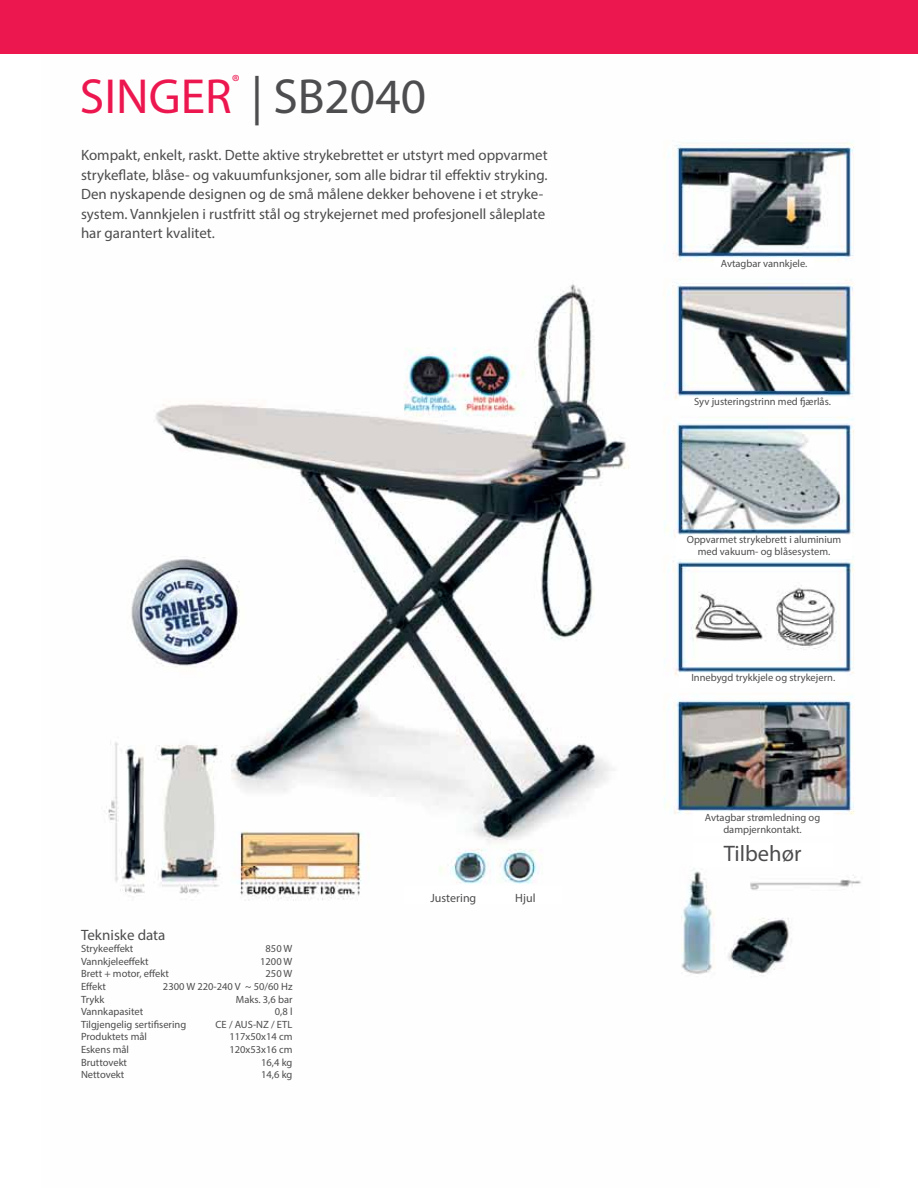
<style>
.page{position:relative;width:918px;height:1188px;background:#fff}
.page>*{position:absolute;margin:0;border:0;box-sizing:border-box;transform-origin:0 0}
.t1{font:49.5px "Myriad Pro";color:#4d4d4f}
.t2{font:49.5px "Myriad Pro";color:#ed174f}
.t3{font:22.5px "Myriad Pro";color:#4d4d4f}
.t4{font:19.2px "Myriad Pro";color:#ed174f}
.t5{font:15px/19.5px "Myriad Pro";color:#4d4d4f}
.t6{font:12px "Myriad Pro";color:#4d4d4f}
.t7{font:10.5px/12.6px "Myriad Pro";color:#4d4d4f;text-align:center}
</style>
<div class="page">
<img style="left:108px;top:142px;width:753px;height:832px">
<div style="left:404px;top:886px;width:158px;height:18px;background:#fff"></div>
<div style="left:676px;top:535px;width:176px;height:23px;background:#fff"></div>
<div style="left:714px;top:259px;width:100px;height:8px;background:#fff"></div>
<div style="left:679px;top:398px;width:167px;height:8px;background:#fff"></div>
<div style="left:693px;top:813px;width:139px;height:23px;background:#fff"></div>
<div style="left:679px;top:673px;width:168px;height:14px;background:#fff"></div>
<div style="left:693px;top:844px;width:139px;height:23px;background:#fff"></div>
<div style="left:0;top:0;width:918px;height:53px;background:#ed174f"></div>
<h3 class="t4" style="left:232px;top:70px;width:10px">®</h3>
<h1 class="t1" style="left:251px;top:66px;width:177px">| SB2040</h1>
<h1 class="t2" style="left:80px;top:66px;width:148px">SINGER</h1>
<p class="t5" style="left:81px;top:145px;width:468px">Kompakt, enkelt, raskt. Dette aktive strykebrettet er utstyrt med oppvarmet strykeflate, blåse- og vakuumfunksjoner, som alle bidrar til effektiv stryking.<br>Den nyskapende designen og de små målene dekker behovene i et stryke&shy;system. Vannkjelen i rustfritt stål og strykejernet med profesjonell såleplate har garantert kvalitet.</p>
<h3 class="t5" style="left:81px;top:925px;width:86px">Tekniske data</h3>
<p class="t7" style="left:81px;top:942px;width:54px">Strykeeffekt</p>
<p class="t7" style="left:266px;top:942px;width:28px">850 W</p>
<p class="t7" style="left:81px;top:955px;width:69px">Vannkjeleeffekt</p>
<p class="t7" style="left:260px;top:955px;width:34px">1200 W</p>
<p class="t7" style="left:81px;top:967px;width:89px">Brett + motor, effekt</p>
<p class="t7" style="left:266px;top:967px;width:28px">250 W</p>
<p class="t7" style="left:81px;top:980px;width:26px">Effekt</p>
<p class="t7" style="left:163px;top:980px;width:131px">2300 W 220-240 V ~ 50/60 Hz</p>
<p class="t7" style="left:81px;top:993px;width:25px">Trykk</p>
<p class="t7" style="left:236px;top:993px;width:58px">Maks. 3,6 bar</p>
<p class="t7" style="left:81px;top:1005px;width:64px">Vannkapasitet</p>
<p class="t7" style="left:275px;top:1005px;width:19px">0,8 l</p>
<p class="t7" style="left:81px;top:1018px;width:107px">Tilgjengelig sertifisering</p>
<p class="t7" style="left:216px;top:1018px;width:77px">CE / AUS-NZ / ETL</p>
<p class="t7" style="left:81px;top:1030px;width:67px">Produktets mål</p>
<p class="t7" style="left:229px;top:1030px;width:65px">117x50x14 cm</p>
<p class="t7" style="left:81px;top:1043px;width:50px">Eskens mål</p>
<p class="t7" style="left:229px;top:1043px;width:65px">120x53x16 cm</p>
<p class="t7" style="left:81px;top:1056px;width:48px">Bruttovekt</p>
<p class="t7" style="left:261px;top:1056px;width:33px">16,4 kg</p>
<p class="t7" style="left:81px;top:1068px;width:45px">Nettovekt</p>
<p class="t7" style="left:261px;top:1068px;width:33px">14,6 kg</p>
<p class="t6" style="left:431px;top:890px;width:47px">Justering</p>
<p class="t6" style="left:515px;top:890px;width:22px">Hjul</p>
<p class="t7" style="left:721px;top:257px;width:88px">Avtagbar vannkjele.</p>
<p class="t7" style="left:694px;top:395px;width:138px">Syv justeringstrinn med fjærlås.</p>
<p class="t7" style="left:687px;top:533px;width:156px">Oppvarmet strykebrett i aluminium med vakuum- og blåsesystem.</p>
<p class="t7" style="left:691px;top:671px;width:145px">Innebygd trykkjele og strykejern.</p>
<p class="t7" style="left:705px;top:811px;width:117px">Avtagbar strømledning og dampjernkontakt.</p>
<h2 class="t3" style="left:724px;top:839px;width:79px">Tilbehør</h2>
</div>
